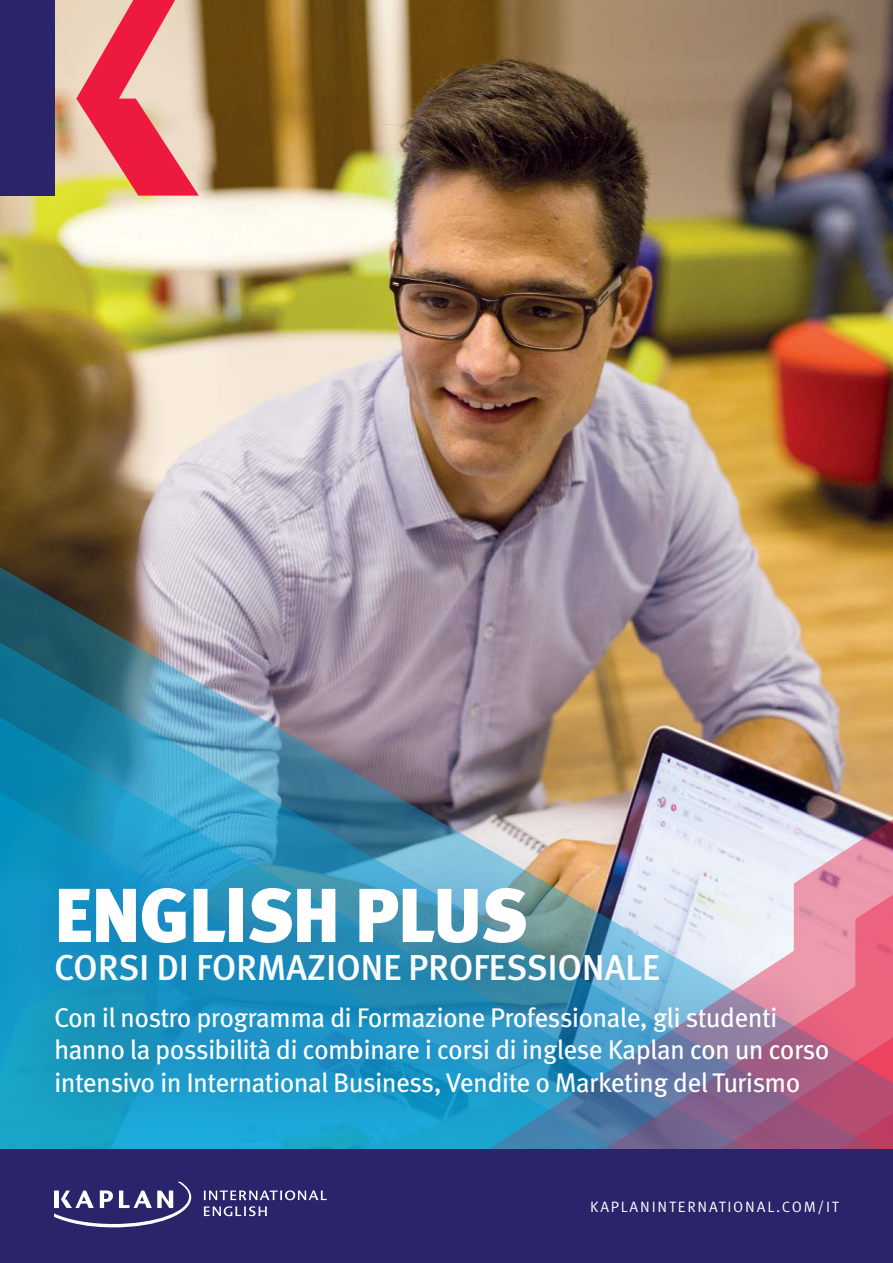
<style>
.page{position:relative;width:893px;height:1263px;background:#fff}
.page>*{position:absolute;margin:0;border:0;box-sizing:border-box;transform-origin:0 0}
.t1{font:900 76.2px "Meta Pro";letter-spacing:-.02em;color:#fff}
.t2{font:500 36px "Meta Pro";letter-spacing:-.01em;color:#fff}
.t3{font:27px/32.4px "Meta Pro";letter-spacing:-.025em;color:#fff}
.t4{font:15px "Meta Pro Norm";letter-spacing:.12em;color:#fff}
</style>
<div class="page">
<img style="left:0;top:0;width:893px;height:562px">
<svg style="left:0;top:562px;width:52px;height:587px;background:#136983"></svg>
<img style="left:52px;top:419px;width:841px;height:730px">
<div style="left:0;top:805px;width:737px;height:260px;background:#2163af;opacity:.75"></div>
<div style="left:1px;top:956px;width:877px;height:192px;background:#2a246b;opacity:.94"></div>
<div style="left:0;top:0;width:54px;height:196px;background:#2a246b"></div>
<svg style="left:76px;top:0;width:123px;height:196px;background:#ea8884"></svg>
<div style="left:0;top:1149px;width:893px;height:114px;background:#2a246b"></div>
<svg style="left:54px;top:1182px;width:137px;height:45px"></svg>
<svg style="left:204px;top:1190px;width:123px;height:10px"></svg>
<svg style="left:204px;top:1206px;width:63px;height:10px"></svg>
<h1 class="t1" style="left:54px;top:872px;width:476px">ENGLISH PLUS</h1>
<h2 class="t2" style="left:54px;top:953px;width:608px">CORSI DI FORMAZIONE PROFESSIONALE</h2>
<p class="t3" style="left:54px;top:1003px;width:777px">Con il nostro programma di Formazione Professionale, gli studenti hanno la possibilità di combinare i corsi di inglese Kaplan con un corso intensivo in International Business, Vendite o Marketing del Turismo</p>
<p class="t4" style="left:590px;top:1200px;width:250px">KAPLANINTERNATIONAL.COM/IT</p>
</div>
